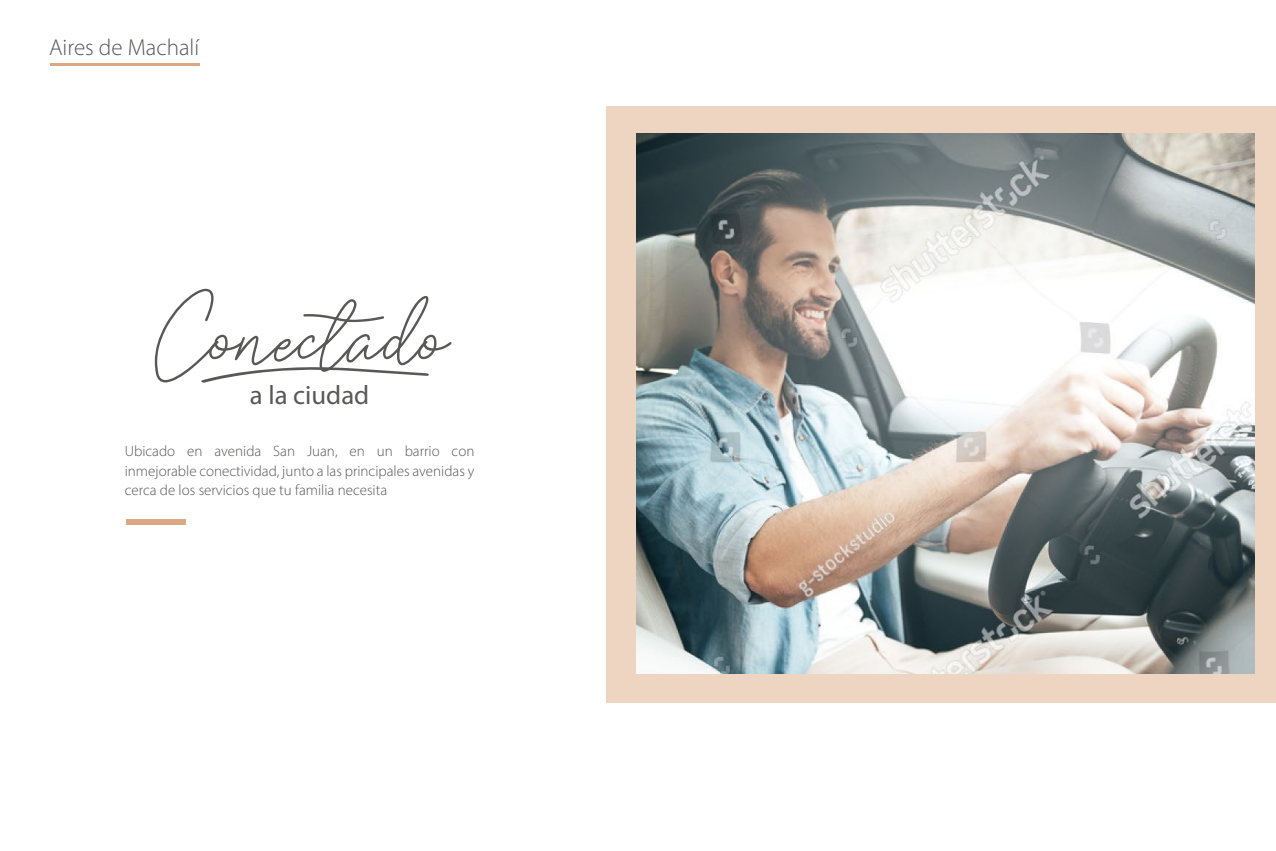
<style>
.page{position:relative;width:1276px;height:851px;background:#fff}
.page>*{position:absolute;margin:0;border:0;box-sizing:border-box;transform-origin:0 0}
.t1{font:700 106.35px "Caramella";color:#585857}
.t2{font:26.7px "Myriad Pro";color:#585857}
.t3{font:300 23.1px "Myriad Pro";color:#575756}
.t4{font:300 15px/19.5px "Myriad Pro";color:#575756;text-align:justify}
</style>
<div class="page">
<hr style="left:50px;top:63px;width:150px;height:2px;background:#dba883">
<div style="left:607px;top:106px;width:669px;height:596px;background:#eed5c2"></div>
<div style="left:126px;top:518px;width:59px;height:6px;background:#dba883"></div>
<svg style="left:201px;top:367px;width:228px;height:15px"></svg>
<img style="left:636px;top:133px;width:618px;height:540px">
<h3 class="t3" style="left:49px;top:34px;width:152px">Aires de Machalí</h3>
<h1 class="t1" style="left:155px;top:269px;width:296px">Conectado</h1>
<h2 class="t2" style="left:250px;top:378px;width:121px">a la ciudad</h2>
<p class="t4" style="left:125px;top:441px;width:351px">Ubicado en avenida San Juan, en un barrio con inmejorable conectividad, junto a las principales avenidas y cerca de los servicios que tu familia necesita</p>
</div>
